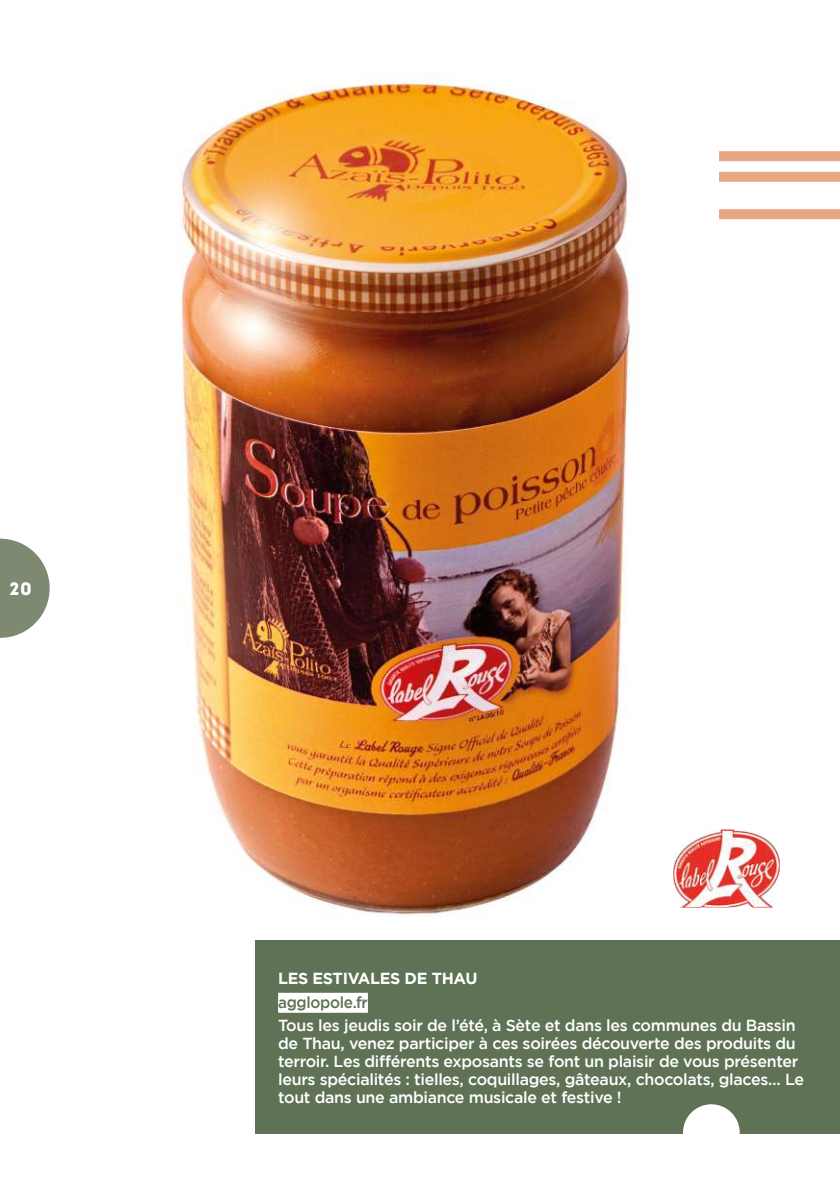
<style>
.page{position:relative;width:840px;height:1191px;background:#fff}
.page>*{position:absolute;margin:0;border:0;box-sizing:border-box;transform-origin:0 0}
.t1{font:900 18px "Intro";color:#fff}
.t2{font:500 16px/18px "Gotham";letter-spacing:-.02em;color:#fff}
.t3{font:700 16px "Gotham";letter-spacing:-.02em;color:#fff}
.t4{font:500 16px "Gotham";letter-spacing:-.02em;color:#5f7255;scale:.95 1}
</style>
<div class="page">
<img style="left:180px;top:72px;width:602px;height:843px">
<div style="left:255px;top:940px;width:584px;height:194px;background:#5f7255"></div>
<div style="left:278px;top:992px;width:90px;height:20px;background:#fff"></div>
<div style="left:682px;top:1104px;width:57px;height:57px;background:#fff;border-radius:50%"></div>
<img style="left:673px;top:829px;width:106px;height:78px">
<svg style="left:0;top:538px;width:50px;height:100px"></svg>
<div style="left:718px;top:151px;width:121px;height:10px;background:#e7a785"></div>
<div style="left:718px;top:172px;width:121px;height:10px;background:#e7a785"></div>
<div style="left:718px;top:190px;width:121px;height:10px;background:#fff"></div>
<div style="left:718px;top:209px;width:121px;height:10px;background:#e7a785"></div>
<p class="t1" style="left:9px;top:577px;width:24px">20</p>
<p class="t3" style="left:278px;top:967px;width:201px">LES ESTIVALES DE THAU</p>
<p class="t4" style="left:278px;top:991px;width:96px">agglopole.fr</p>
<p class="t2" style="left:278px;top:1016px;width:527px">Tous les jeudis soir de l’été, à Sète et dans les communes du Bassin de Thau, venez participer à ces soirées découverte des produits du terroir. Les différents exposants se font un plaisir de vous présenter leurs spécialités : tielles, coquillages, gâteaux, chocolats, glaces… Le tout dans une ambiance musicale et festive !</p>
</div>
